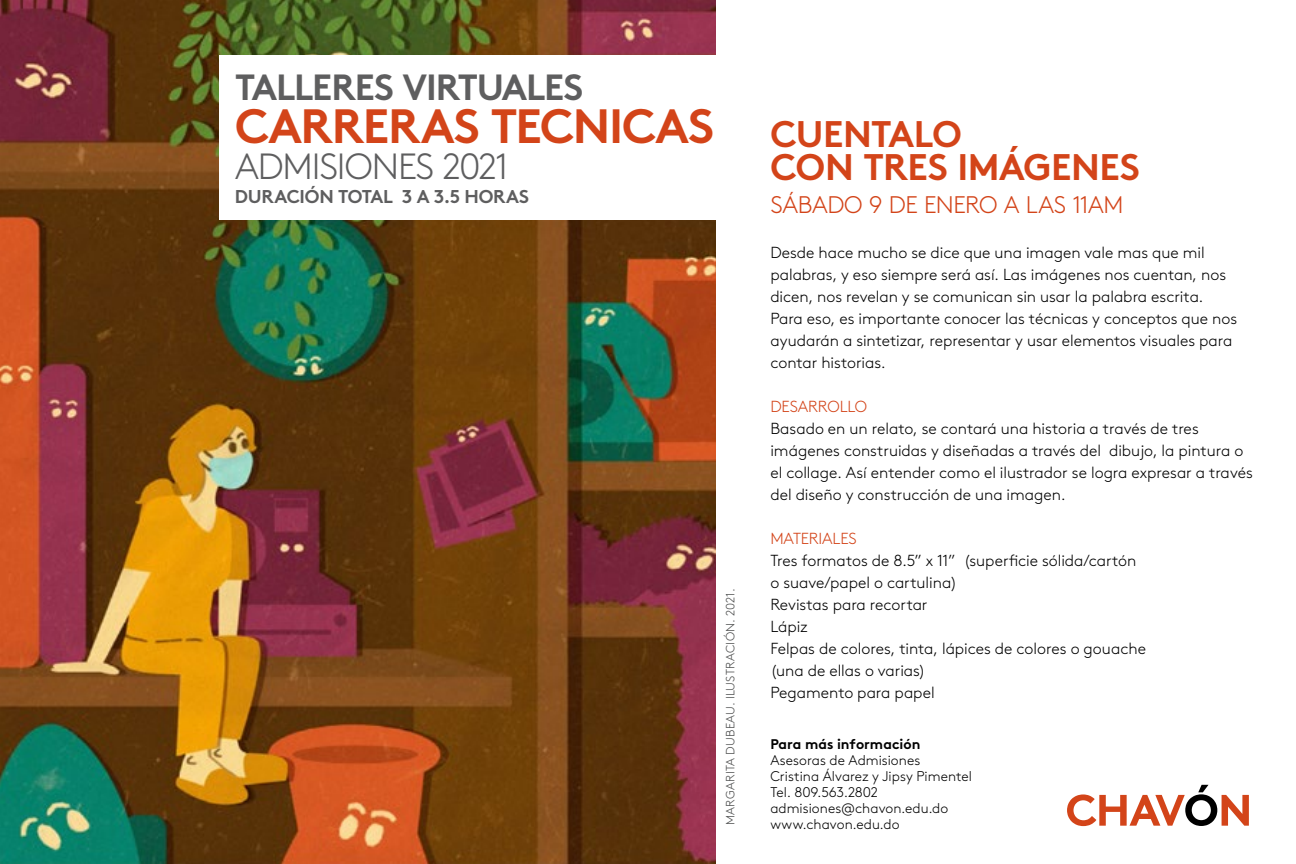
<style>
.page{position:relative;width:1296px;height:864px;background:#fff}
.page>*{position:absolute;margin:0;border:0;box-sizing:border-box;transform-origin:0 0}
.t1{font:700 48.2px "Brown Pro";letter-spacing:-.025em;color:#d34419}
.t2{font:700 37px/33px "Brown Pro";letter-spacing:-.01em;color:#d34419}
.t3{font:700 36.4px "Brown Pro";letter-spacing:-.03em;color:#5e5e5f}
.t4{font:300 36.4px "Brown Pro";letter-spacing:-.03em;color:#5e5e5f}
.t5{font:300 24px "Brown Pro";letter-spacing:-.015em;color:#d34419}
.t6{font:700 18.6px "Brown Pro";letter-spacing:-.01em;color:#5e5e5f}
.t7{font:300 16px/22px "Brown Pro";color:#000}
.t8{font:300 16px "Brown Pro";letter-spacing:-.01em;color:#d34419}
.t9{font:300 14px/16px "Brown Pro";letter-spacing:.005em;color:#000}
.t10{font:700 14px "Brown Pro";color:#000}
.t11{font:300 12px "Brown Pro";letter-spacing:.02em;color:#4a4b4b}
</style>
<div class="page">
<img style="left:0;top:0;width:716px;height:864px">
<div style="left:219px;top:56px;width:513px;height:164px;background:#fff"></div>
<svg style="left:1067px;top:785px;width:182px;height:41px"></svg>
<h3 class="t3" style="left:235px;top:58px;width:350px">TALLERES VIRTUALES</h3>
<h1 class="t1" style="left:235px;top:87px;width:481px">CARRERAS TECNICAS</h1>
<h3 class="t4" style="left:235px;top:139px;width:275px">ADMISIONES 2021</h3>
<p class="t6" style="left:235px;top:182px;width:296px">DURACIÓN TOTAL 3 A 3.5 HORAS</p>
<p class="t11" style="left:721px;top:825px;width:238px;rotate:-90deg">MARGARITA DUBEAU. ILUSTRACIÓN. 2021.</p>
<h2 class="t2" style="left:771px;top:113px;width:371px">CUENTALO<br>CON TRES IMÁGENES</h2>
<h3 class="t5" style="left:771px;top:187px;width:354px">SÁBADO 9 DE ENERO A LAS 11AM</h3>
<p class="t7" style="left:770px;top:240px;width:468px">Desde hace mucho se dice que una imagen vale mas que mil palabras, y eso siempre será así. Las imágenes nos cuentan, nos dicen, nos revelan y se comunican sin usar la palabra escrita.<br>Para eso, es importante conocer las técnicas y conceptos que nos ayudarán a sintetizar, representar y usar elementos visuales para contar historias.</p>
<p class="t8" style="left:770px;top:394px;width:98px">DESARROLLO</p>
<p class="t7" style="left:770px;top:416px;width:484px">Basado en un relato, se contará una historia a través de tres imágenes construidas y diseñadas a través del dibujo, la pintura o el collage. Así entender como el ilustrador se logra expresar a través del diseño y construcción de una imagen.</p>
<p class="t8" style="left:770px;top:526px;width:88px">MATERIALES</p>
<p class="t7" style="left:770px;top:548px;width:377px">Tres formatos de 8.5” x 11” (superficie sólida/cartón o suave/papel o cartulina)<br>Revistas para recortar<br>Lápiz<br>Felpas de colores, tinta, lápices de colores o gouache (una de ellas o varias)<br>Pegamento para papel</p>
<p class="t10" style="left:770px;top:733px;width:152px">Para más información</p>
<p class="t9" style="left:770px;top:751px;width:203px">Asesoras de Admisiones<br>Cristina Álvarez y Jipsy Pimentel<br>Tel. 809.563.2802 admisiones@chavon.edu.do www.chavon.edu.do</p>
</div>
